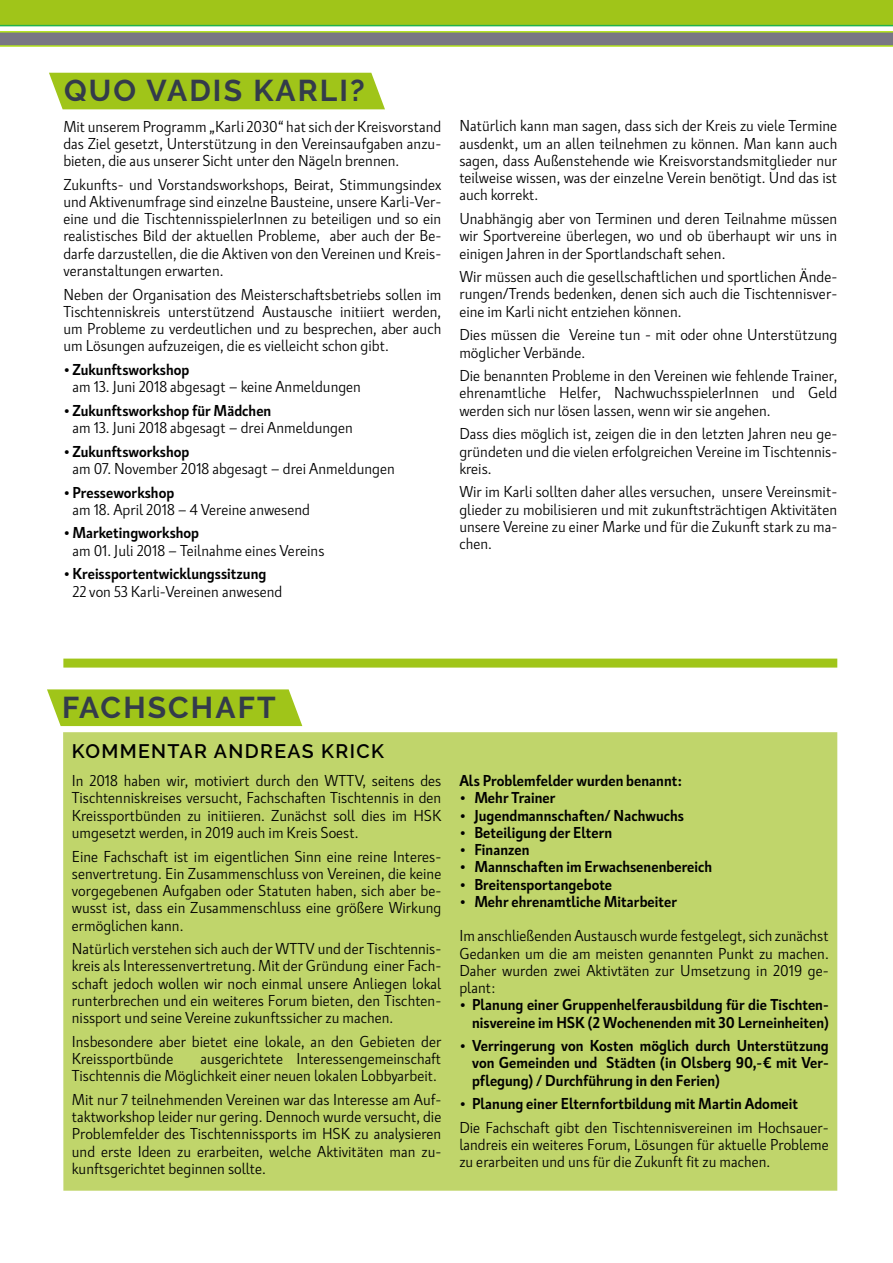
<style>
.page{position:relative;width:893px;height:1263px;background:#fff}
.page>*{position:absolute;margin:0;border:0;box-sizing:border-box;transform-origin:0 0}
.t1{font:700 30px "Raleway";letter-spacing:.07em;color:#333b4b}
.t2{font:600 19.5px "Raleway";letter-spacing:.07em;color:#000}
.t3{font:15.75px/17.2px "Kardinal";color:#000;text-align:justify}
.t4{font:700 15.75px/17.2px "Kardinal";color:#000;text-align:right}
</style>
<div class="page">
<svg style="left:0;top:0;width:893px;height:47px"></svg>
<div style="left:49px;top:73px;width:336px;height:36px;background:#a0c519"></div>
<div style="left:63px;top:659px;width:774px;height:9px;background:#a0c519"></div>
<div style="left:63px;top:732px;width:774px;height:459px;background:#c0d56b"></div>
<svg style="left:47px;top:689px;width:255px;height:37px"></svg>
<h1 class="t1" style="left:64px;top:73px;width:302px">QUO VADIS KARLI?</h1>
<p class="t3" style="left:63px;top:117px;width:379px">Mit unserem Programm „Karli 2030“ hat sich der Kreisvorstand das Ziel gesetzt, Unterstützung in den Vereinsaufgaben anzu&shy;bieten, die aus unserer Sicht unter den Nägeln brennen.</p>
<p class="t3" style="left:63px;top:175px;width:379px">Zukunfts- und Vorstandsworkshops, Beirat, Stimmungsindex und Aktivenumfrage sind einzelne Bausteine, unsere Karli-Ver&shy;eine und die TischtennisspielerInnen zu beteiligen und so ein realistisches Bild der aktuellen Probleme, aber auch der Be&shy;darfe darzustellen, die die Aktiven von den Vereinen und Kreis&shy;veranstaltungen erwarten.</p>
<p class="t3" style="left:63px;top:285px;width:379px">Neben der Organisation des Meisterschaftsbetriebs sollen im Tischtenniskreis unterstützend Austausche initiiert werden, um Probleme zu verdeutlichen und zu besprechen, aber auch um Lösungen aufzuzeigen, die es vielleicht schon gibt.</p>
<p class="t4" style="left:63px;top:360px;width:127px">• Zukunftsworkshop</p>
<p class="t3" style="left:72px;top:377px;width:290px">am 13. Juni 2018 abgesagt – keine Anmeldungen</p>
<p class="t4" style="left:63px;top:401px;width:210px">• Zukunftsworkshop für Mädchen</p>
<p class="t3" style="left:72px;top:418px;width:282px">am 13. Juni 2018 abgesagt – drei Anmeldungen</p>
<p class="t4" style="left:63px;top:442px;width:127px">• Zukunftsworkshop</p>
<p class="t3" style="left:72px;top:459px;width:324px">am 07. November 2018 abgesagt – drei Anmeldungen</p>
<p class="t4" style="left:63px;top:482px;width:112px">• Presseworkshop</p>
<p class="t3" style="left:72px;top:500px;width:239px">am 18. April 2018 – 4 Vereine anwesend</p>
<p class="t4" style="left:63px;top:523px;width:137px">•Marketingworkshop</p>
<p class="t3" style="left:72px;top:541px;width:254px">am 01. Juli 2018 – Teilnahme eines Vereins</p>
<p class="t4" style="left:63px;top:564px;width:204px">•Kreissportentwicklungssitzung</p>
<p class="t3" style="left:72px;top:582px;width:212px">22 von 53 Karli-Vereinen anwesend</p>
<p class="t3" style="left:459px;top:117px;width:379px">Natürlich kann man sagen, dass sich der Kreis zu viele Termine ausdenkt, um an allen teilnehmen zu können. Man kann auch sagen, dass Außenstehende wie Kreisvorstandsmitglieder nur teilweise wissen, was der einzelne Verein benötigt. Und das ist auch korrekt.</p>
<p class="t3" style="left:459px;top:209px;width:379px">Unabhängig aber von Terminen und deren Teilnahme müssen wir Sportvereine überlegen, wo und ob überhaupt wir uns in einigen Jahren in der Sportlandschaft sehen.</p>
<p class="t3" style="left:459px;top:267px;width:379px">Wir müssen auch die gesellschaftlichen und sportlichen Ände&shy;rungen/Trends bedenken, denen sich auch die Tischtennisver&shy;eine im Karli nicht entziehen können.</p>
<p class="t3" style="left:459px;top:325px;width:379px">Dies müssen die Vereine tun - mit oder ohne Unterstützung möglicher Verbände.</p>
<p class="t3" style="left:459px;top:366px;width:379px">Die benannten Probleme in den Vereinen wie fehlende Trainer, ehrenamtliche Helfer, NachwuchsspielerInnen und Geld werden sich nur lösen lassen, wenn wir sie angehen.</p>
<p class="t3" style="left:459px;top:424px;width:380px">Dass dies möglich ist, zeigen die in den letzten Jahren neu ge&shy;gründeten und die vielen erfolgreichen Vereine im Tischtennis&shy;kreis.</p>
<p class="t3" style="left:459px;top:482px;width:379px">Wir im Karli sollten daher alles versuchen, unsere Vereinsmit&shy;glieder zu mobilisieren und mit zukunftsträchtigen Aktivitäten unsere Vereine zu einer Marke und für die Zukunft stark zu ma&shy;chen.</p>
<h1 class="t1" style="left:62px;top:690px;width:215px">FACHSCHAFT</h1>
<p class="t2" style="left:72px;top:740px;width:314px">KOMMENTAR ANDREAS KRICK</p>
<p class="t3" style="left:72px;top:771px;width:371px">In 2018 haben wir, motiviert durch den WTTV, seitens des Tischtenniskreises versucht, Fachschaften Tischtennis in den Kreissportbünden zu initiieren. Zunächst soll dies im HSK umgesetzt werden, in 2019 auch im Kreis Soest.</p>
<p class="t3" style="left:72px;top:846px;width:371px">Eine Fachschaft ist im eigentlichen Sinn eine reine Interes&shy;senvertretung. Ein Zusammenschluss von Vereinen, die keine vorgegebenen Aufgaben oder Statuten haben, sich aber be&shy;wusst ist, dass ein Zusammenschluss eine größere Wirkung ermöglichen kann.</p>
<p class="t3" style="left:72px;top:939px;width:371px">Natürlich verstehen sich auch der WTTV und der Tischtennis&shy;kreis als Interessenvertretung. Mit der Gründung einer Fach&shy;schaft jedoch wollen wir noch einmal unsere Anliegen lokal runterbrechen und ein weiteres Forum bieten, den Tischten&shy;nissport und seine Vereine zukunftssicher zu machen.</p>
<p class="t3" style="left:72px;top:1032px;width:371px">Insbesondere aber bietet eine lokale, an den Gebieten der<br>Kreissportbünde</p>
<p class="t3" style="left:72px;top:1049px;width:371px;text-align:right">ausgerichtete Interessengemeinschaft<br>Tischtennis die Möglichkeit einer neuen lokalen Lobbyarbeit.</p>
<p class="t3" style="left:72px;top:1090px;width:371px">Mit nur 7 teilnehmenden Vereinen war das Interesse am Auf&shy;taktworkshop leider nur gering. Dennoch wurde versucht, die Problemfelder des Tischtennissports im HSK zu analysieren und erste Ideen zu erarbeiten, welche Aktivitäten man zu&shy;kunftsgerichtet beginnen sollte.</p>
<p class="t4" style="left:459px;top:771px;width:225px">Als Problemfelder wurden benannt:</p>
<p class="t4" style="left:459px;top:788px;width:98px">• Mehr Trainer</p>
<p class="t4" style="left:459px;top:805px;width:226px">• Jugendmannschaften/ Nachwuchs</p>
<p class="t4" style="left:459px;top:823px;width:154px">• Beteiligung der Eltern</p>
<p class="t4" style="left:459px;top:840px;width:72px">• Finanzen</p>
<p class="t4" style="left:459px;top:857px;width:254px">• Mannschaften im Erwachsenenbereich</p>
<p class="t4" style="left:459px;top:874px;width:154px">• Breitensportangebote</p>
<p class="t4" style="left:459px;top:892px;width:219px">• Mehr ehrenamtliche Mitarbeiter</p>
<p class="t3" style="left:459px;top:926px;width:371px">Im anschließenden Austausch wurde festgelegt, sich zunächst Gedanken um die am meisten genannten Punkt zu machen.<br>Daher wurden zwei Aktivtäten zur Umsetzung in 2019 ge&shy;plant:</p>
<p class="t4" style="left:459px;top:995px;width:371px">• Planung einer Gruppenhelferausbildung für die Tischten&shy;nisvereine im HSK (2 Wochenenden mit 30 Lerneinheiten)</p>
<p class="t4" style="left:472px;top:1036px;width:358px;text-align:justify;text-indent:-13px">• Verringerung von Kosten möglich durch Unterstützung von Gemeinden und Städten (in Olsberg 90,-€ mit Ver&shy;pflegung) / Durchführung in den Ferien)</p>
<p class="t4" style="left:459px;top:1094px;width:340px">• Planung einer Elternfortbildung mit Martin Adomeit</p>
<p class="t3" style="left:459px;top:1118px;width:371px">Die Fachschaft gibt den Tischtennisvereinen im Hochsauer&shy;landreis ein weiteres Forum, Lösungen für aktuelle Probleme zu erarbeiten und uns für die Zukunft fit zu machen.</p>
</div>
